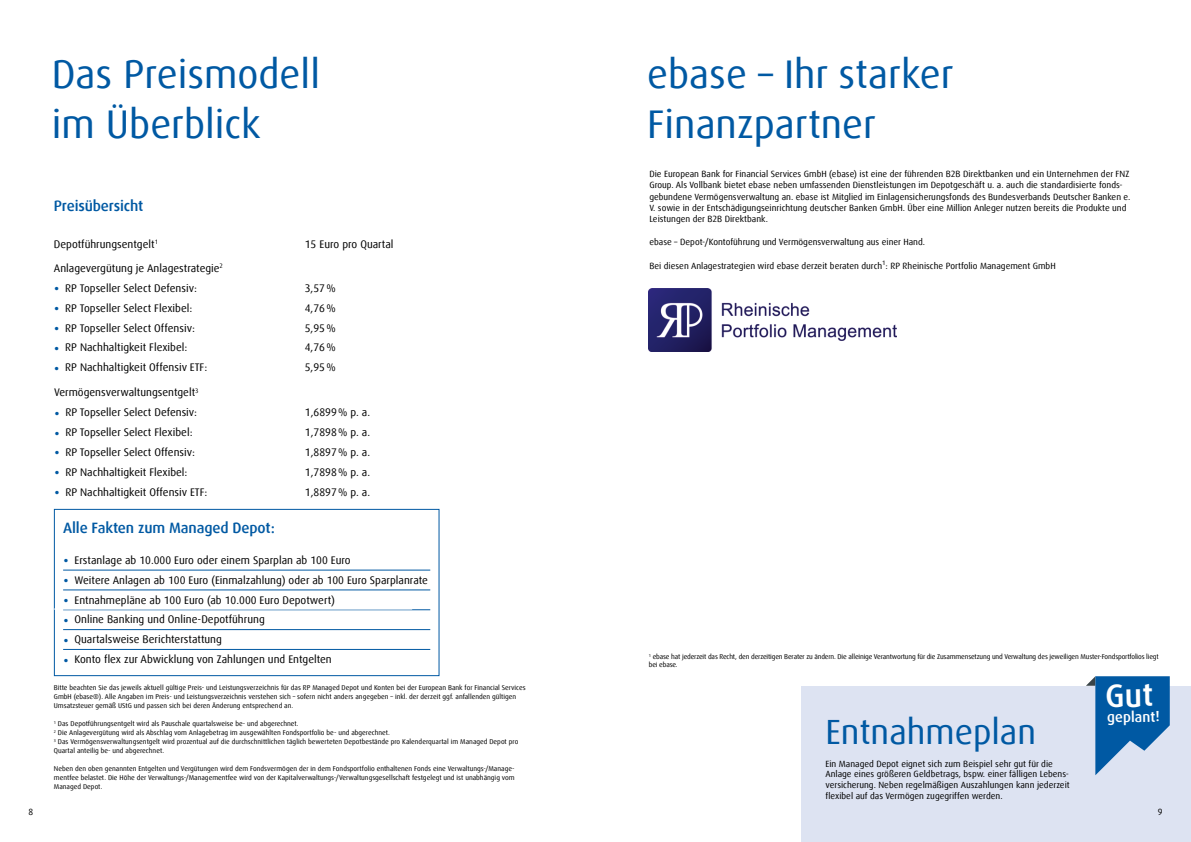
<style>
.page{position:relative;width:1191px;height:842px;background:#fff}
.page>*{position:absolute;margin:0;border:0;box-sizing:border-box;transform-origin:0 0}
.t1{font:40px/50px "Dax Offc";color:#0059a3}
.t2{font:35px "Dax Offc";color:#0059a3}
.t3{font:500 15px "Dax Offc";letter-spacing:-.01em;color:#0059a3}
.t4{font:500 14.6px "Dax Offc";color:#fff}
.t5{font:11px/19.8px "Dax Offc";color:#000;text-align:justify}
.t6{font:9px/11.3px "Dax Offc";color:#000}
.t7{font:7px/9px "Dax Offc";color:#000}
.t8{font:7px/8.4px "Dax Offc";letter-spacing:-.02em;color:#000}
.s1{font-size:18px;color:#0059a3}
</style>
<div class="page">
<div style="left:801px;top:686px;width:390px;height:156px;background:#dde3f2"></div>
<img style="left:648px;top:288px;width:248px;height:63px">
<hr style="left:63px;top:570px;width:367px;height:1px;background:#0059a3">
<hr style="left:63px;top:589px;width:367px;height:1px;background:#0059a3">
<hr style="left:63px;top:609px;width:367px;height:1px;background:#0059a3">
<hr style="left:63px;top:629px;width:367px;height:1px;background:#0059a3">
<hr style="left:63px;top:649px;width:367px;height:1px;background:#0059a3">
<div style="left:54px;top:509px;width:385px;height:167px;border:1px solid #0059a3"></div>
<hr style="left:305px;top:609px;width:107px;height:1px;background:#fff">
<hr style="left:54px;top:609px;width:251px;height:1px;background:#fff">
<svg style="left:1086px;top:676px;width:83px;height:99px"></svg>
<h1 class="t1" style="left:52px;top:50px;width:270px">Das Preismodell im Überblick</h1>
<h3 class="t3" style="left:54px;top:196px;width:91px">Preisübersicht</h3>
<h3 class="t5" style="left:54px;top:234px;width:106px">Depotführungsentgelt<sup>1</sup></h3>
<h3 class="t5" style="left:305px;top:234px;width:90px">15 Euro pro Quartal</h3>
<h3 class="t5" style="left:54px;top:259px;width:171px">Anlagevergütung je Anlagestrategie<sup>2</sup></h3>
<h3 class="t5" style="left:54px;top:278px;width:145px"><span class="s1">•</span> RP Topseller Select Defensiv:</h3>
<h3 class="t5" style="left:54px;top:298px;width:140px"><span class="s1">•</span> RP Topseller Select Flexibel:</h3>
<h3 class="t5" style="left:54px;top:318px;width:143px"><span class="s1">•</span> RP Topseller Select Offensiv:</h3>
<h3 class="t5" style="left:54px;top:338px;width:135px"><span class="s1">•</span> RP Nachhaltigkeit Flexibel:</h3>
<h3 class="t5" style="left:54px;top:358px;width:155px"><span class="s1">•</span> RP Nachhaltigkeit Offensiv ETF:</h3>
<h3 class="t5" style="left:305px;top:278px;width:32px">3,57% 4,76% 5,95% 4,76% 5,95%</h3>
<h3 class="t5" style="left:54px;top:383px;width:146px">Vermögensverwaltungsentgelt<sup>3</sup></h3>
<h3 class="t5" style="left:54px;top:403px;width:145px"><span class="s1">•</span> RP Topseller Select Defensiv:</h3>
<h3 class="t5" style="left:54px;top:422px;width:140px"><span class="s1">•</span> RP Topseller Select Flexibel:</h3>
<h3 class="t5" style="left:54px;top:442px;width:143px"><span class="s1">•</span> RP Topseller Select Offensiv:</h3>
<h3 class="t5" style="left:54px;top:462px;width:135px"><span class="s1">•</span> RP Nachhaltigkeit Flexibel:</h3>
<h3 class="t5" style="left:54px;top:482px;width:155px"><span class="s1">•</span> RP Nachhaltigkeit Offensiv ETF:</h3>
<h3 class="t5" style="left:305px;top:403px;width:67px">1,6899% p. a.<br>1,7898% p. a.<br>1,8897% p. a.<br>1,7898% p. a.<br>1,8897% p. a.</h3>
<h3 class="t3" style="left:63px;top:518px;width:213px">Alle Fakten zum Managed Depot:</h3>
<h3 class="t5" style="left:63px;top:550px;width:289px"><span class="s1">•</span> Erstanlage ab 10.000 Euro oder einem Sparplan ab 100 Euro</h3>
<h3 class="t5" style="left:63px;top:570px;width:366px"><span class="s1">•</span> Weitere Anlagen ab 100 Euro (Einmalzahlung) oder ab 100 Euro Sparplanrate</h3>
<h3 class="t5" style="left:63px;top:590px;width:273px"><span class="s1">•</span> Entnahmepläne ab 100 Euro (ab 10.000 Euro Depotwert)</h3>
<h3 class="t5" style="left:63px;top:610px;width:203px"><span class="s1">•</span> Online Banking und Online-Depotführung</h3>
<h3 class="t5" style="left:63px;top:630px;width:160px"><span class="s1">•</span> Quartalsweise Berichterstattung</h3>
<h3 class="t5" style="left:63px;top:649px;width:270px"><span class="s1">•</span> Konto flex zur Abwicklung von Zahlungen und Entgelten</h3>
<p class="t7" style="left:54px;top:683px;width:473px">Bitte beachten Sie das jeweils aktuell gültige Preis- und Leistungsverzeichnis für das RP Managed Depot und Konten bei der European Bank for Financial Services<br>GmbH (ebase®). Alle Angaben im Preis- und Leistungsverzeichnis verstehen sich – sofern nicht anders angegeben – inkl. der derzeit ggf. anfallenden gültigen<br>Umsatzsteuer gemäß UStG und passen sich bei deren Änderung entsprechend an.</p>
<p class="t7" style="left:54px;top:719px;width:466px"><sup>1</sup> Das Depotführungsentgelt wird als Pauschale quartalsweise be- und abgerechnet.<br><sup>2</sup> Die Anlagevergütung wird als Abschlag vom Anlagebetrag im ausgewählten Fondsportfolio be- und abgerechnet.<br><sup>3</sup> Das Vermögensverwaltungsentgelt wird prozentual auf die durchschnittlichen täglich bewerteten Depotbestände pro Kalenderquartal im Managed Depot pro Quartal anteilig be- und abgerechnet.</p>
<p class="t7" style="left:54px;top:764px;width:462px;text-align:justify">Neben den oben genannten Entgelten und Vergütungen wird dem Fondsvermögen der in dem Fondsportfolio enthaltenen Fonds eine Verwaltungs-/Manage&shy;mentfee belastet. Die Höhe der Verwaltungs-/Managementfee wird von der Kapitalverwaltungs-/Verwaltungsgesellschaft festgelegt und ist unabhängig vom Managed Depot.</p>
<h1 class="t1" style="left:647px;top:50px;width:308px">ebase – Ihr starker<br>Finanzpartner</h1>
<p class="t6" style="left:649px;top:168px;width:482px">Die European Bank for Financial Services GmbH (ebase) ist eine der führenden B2B Direktbanken und ein Unternehmen der FNZ Group. Als Vollbank bietet ebase neben umfassenden Dienstleistungen im Depotgeschäft u. a. auch die standardisierte fonds&shy;gebundene Vermögensverwaltung an. ebase ist Mitglied im Einlagensicherungsfonds des Bundesverbands Deutscher Banken e.<br>V. sowie in der Entschädigungseinrichtung deutscher Banken GmbH. Über eine Million Anleger nutzen bereits die Produkte und Leistungen der B2B Direktbank.</p>
<p class="t6" style="left:649px;top:236px;width:277px">ebase – Depot-/Kontoführung und Vermögensverwaltung aus einer Hand.</p>
<p class="t6" style="left:649px;top:260px;width:408px">Bei diesen Anlagestrategien wird ebase derzeit beraten durch<sup>1</sup>: RP Rheinische Portfolio Management GmbH</p>
<p class="t8" style="left:649px;top:652px;width:511px"><sup>1</sup> ebase hat jederzeit das Recht, den derzeitigen Berater zu ändern. Die alleinige Verantwortung für die Zusammensetzung und Verwaltung des jeweiligen Muster-Fondsportfolios liegt bei ebase.</p>
<h2 class="t2" style="left:825px;top:710px;width:212px">Entnahmeplan</h2>
<p class="t6" style="left:825px;top:758px;width:246px;line-height:10.8px">Ein Managed Depot eignet sich zum Beispiel sehr gut für die Anlage eines größeren Geldbetrags, bspw. einer fälligen Lebens&shy;versicherung. Neben regelmäßigen Auszahlungen kann jederzeit flexibel auf das Vermögen zugegriffen werden.</p>
<h3 class="t4" style="left:1107px;top:708px;width:54px;rotate:-1deg">geplant!</h3>
<p class="t6" style="left:28px;top:806px;width:6px">8</p>
<p class="t6" style="left:1157px;top:806px;width:6px">9</p>
</div>
